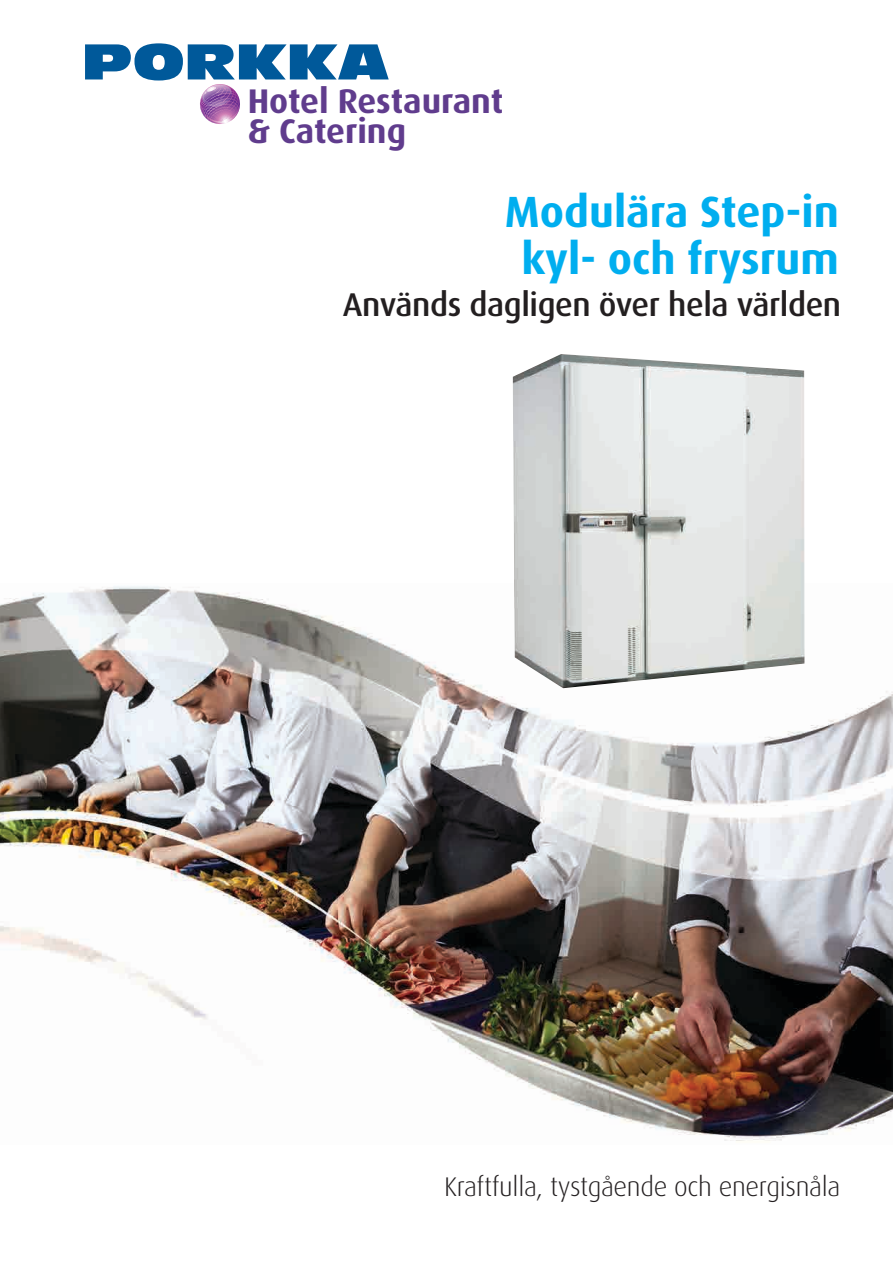
<style>
.page{position:relative;width:893px;height:1263px;background:#fff}
.page>*{position:absolute;margin:0;border:0;box-sizing:border-box;transform-origin:0 0}
.t1{font:700 43.8px/46.5px "Dax";color:#00aeef;text-align:center}
.t2{font:700 34.2px/30px "Dax";color:#603c8d}
.t3{font:500 33px "Dax";letter-spacing:-.015em;color:#231f20}
.t4{font:300 27px "Dax";letter-spacing:-.015em;color:#231f20}
</style>
<div class="page">
<img style="left:0;top:586px;width:893px;height:555px">
<svg style="left:85px;top:43px;width:304px;height:81px"></svg>
<img style="left:513px;top:354px;width:292px;height:334px">
<p class="t2" style="left:248px;top:87px;width:257px">Hotel Restaurant &amp; Catering</p>
<h1 class="t1" style="left:505px;top:189px;width:336px">Modulära Step-in kyl- och frysrum</h1>
<p class="t3" style="left:343px;top:286px;width:500px">Används dagligen över hela världen</p>
<p class="t4" style="left:444px;top:1172px;width:398px">Kraftfulla, tystgående och energisnåla</p>
</div>
